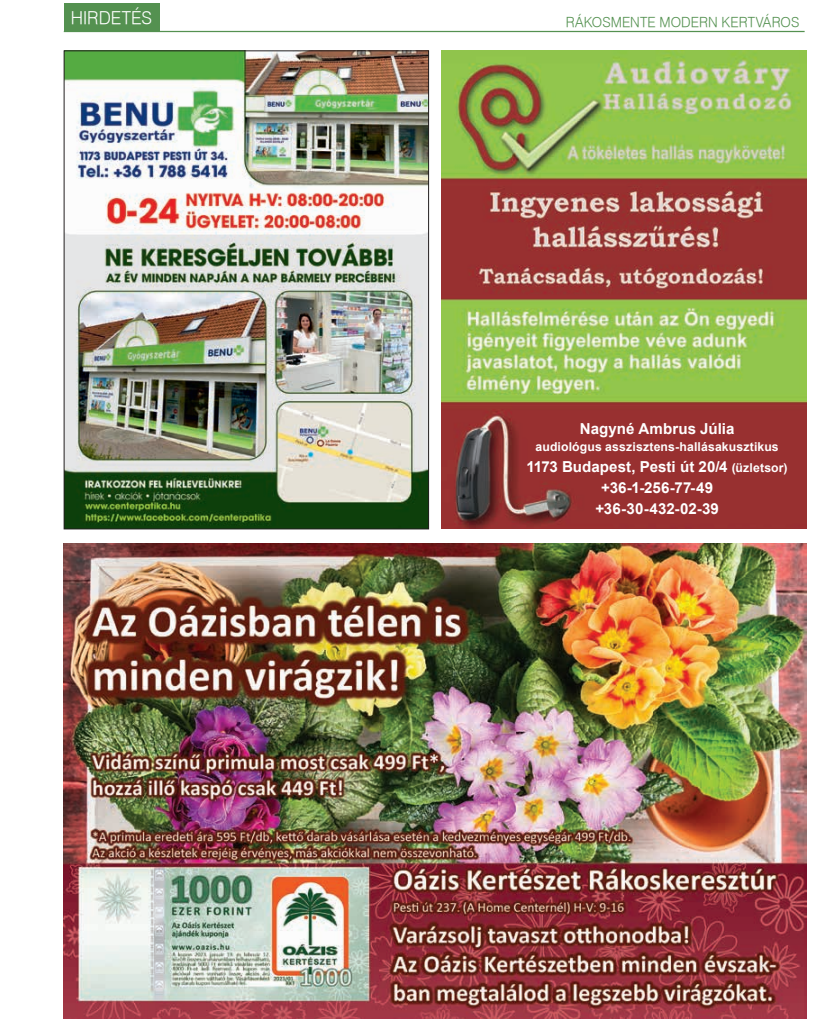
<style>
.page{position:relative;width:833px;height:1025px;background:#fff}
.page>*{position:absolute;margin:0;border:0;box-sizing:border-box;transform-origin:0 0}
.t1{font:17.5px "Swiss 721 Lt PFL";color:#fff}
.t2{font:700 15.12px/21.1px "Arial";color:#fff;text-align:center}
.t3{font:13.75px "Swiss 721 Lt PFL";letter-spacing:.005em;color:#549150}
.t4{font:700 12.25px "Arial";letter-spacing:.01em;color:#fff}
.s1{font-size:12.25px}
</style>
<div class="page">
<hr style="left:64px;top:31px;width:740px;height:1px;background:#549150">
<div style="left:64px;top:3px;width:95px;height:28px;background:#549150"></div>
<img style="left:64px;top:543px;width:742px;height:474px">
<img style="left:441px;top:50px;width:365px;height:478px">
<img style="left:66px;top:52px;width:361px;height:475px">
<p class="t1" style="left:71px;top:6px;width:83px">HIRDETÉS</p>
<p class="t3" style="left:565px;top:13px;width:235px">RÁKOSMENTE MODERN KERTVÁROS</p>
<p class="t2" style="left:580px;top:418px;width:156px">Nagyné Ambrus Júlia</p>
<p class="t4" style="left:535px;top:437px;width:245px">audiológus asszisztens-hallásakusztikus</p>
<p class="t2" style="left:526px;top:456px;width:262px">1173 Budapest, Pesti út 20/4 <span class="s1">(üzletsor) </span>+36-1-256-77-49<br>+36-30-432-02-39</p>
</div>
